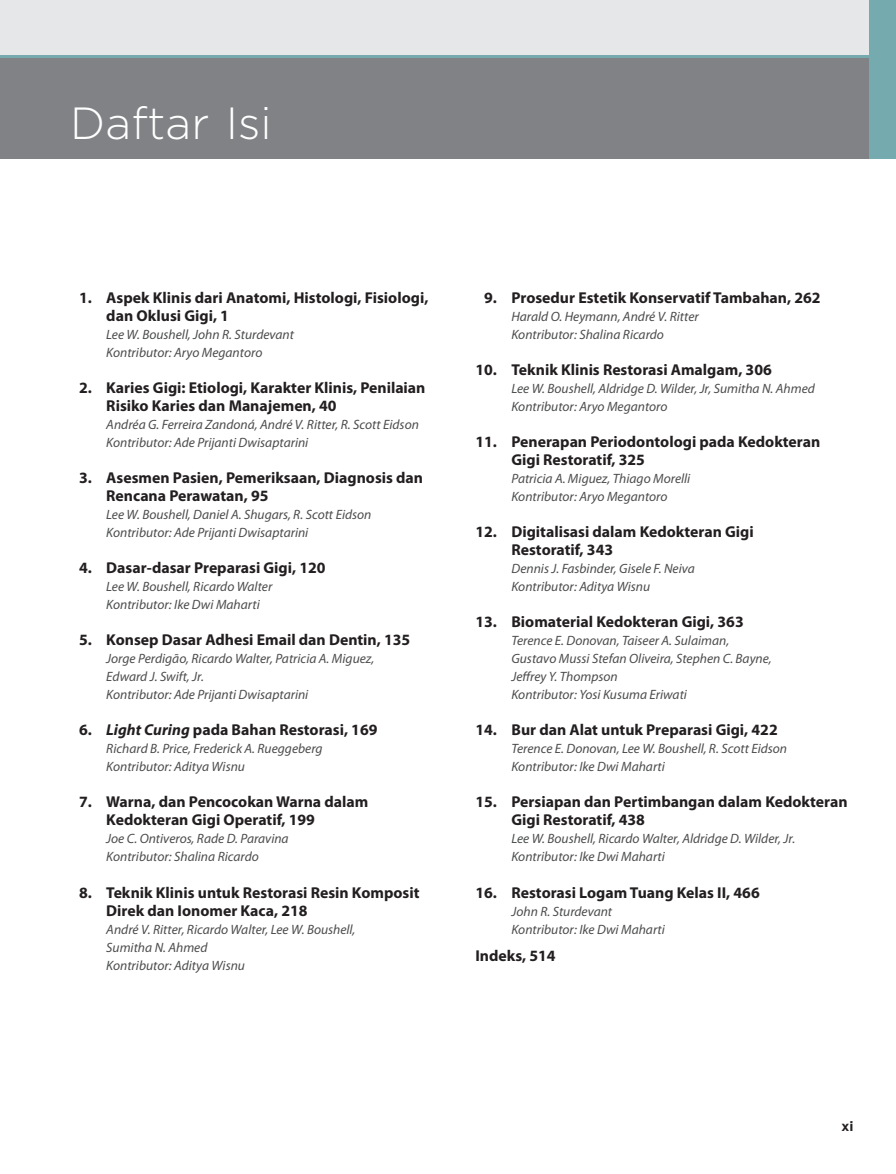
<style>
.page{position:relative;width:896px;height:1174px;background:#fff}
.page>*{position:absolute;margin:0;border:0;box-sizing:border-box;transform-origin:0 0}
.t1{font:300 45px "Gotham";color:#fff}
.t2{font:700 15.75px/18px "Myriad Pro";color:#231f20}
.t3{font:italic 13.5px/18px "Myriad Pro";color:#4b4c4d}
.t4{font:700 13.5px "Gotham";color:#231f20}
.s1{font-style:italic}
</style>
<div class="page">
<div style="left:0;top:0;width:896px;height:158px;background:#75aaae"></div>
<div style="left:0;top:0;width:869px;height:55px;background:#e6e7e9"></div>
<div style="left:0;top:58px;width:869px;height:100px;background:#808285"></div>
<p class="t1" style="left:70px;top:107px;width:203px">Daftar Isi</p>
<p class="t2" style="left:106px;top:290px;width:324px;text-indent:-27px">1. Aspek Klinis dari Anatomi, Histologi, Fisiologi, dan Oklusi Gigi, 1</p>
<p class="t3" style="left:106px;top:326px;width:189px">Lee W. Boushell, John R. Sturdevant<br>Kontributor: Aryo Megantoro</p>
<p class="t2" style="left:106px;top:380px;width:321px;text-indent:-27px">2. Karies Gigi: Etiologi, Karakter Klinis, Penilaian<br>Risiko Karies dan Manajemen, 40</p>
<p class="t3" style="left:106px;top:416px;width:314px">Andréa G. Ferreira Zandoná, André V. Ritter, R. Scott Eidson<br>Kontributor: Ade Prijanti Dwisaptarini</p>
<p class="t2" style="left:106px;top:470px;width:318px;text-indent:-27px">3. Asesmen Pasien, Pemeriksaan, Diagnosis dan<br>Rencana Perawatan, 95</p>
<p class="t3" style="left:106px;top:506px;width:267px">Lee W. Boushell, Daniel A. Shugars, R. Scott Eidson<br>Kontributor: Ade Prijanti Dwisaptarini</p>
<p class="t2" style="left:79px;top:560px;width:248px">4. Dasar-dasar Preparasi Gigi, 120</p>
<p class="t3" style="left:106px;top:578px;width:167px">Lee W. Boushell, Ricardo Walter<br>Kontributor: Ike Dwi Maharti</p>
<p class="t2" style="left:79px;top:632px;width:333px">5. Konsep Dasar Adhesi Email dan Dentin, 135</p>
<p class="t3" style="left:106px;top:650px;width:269px">Jorge Perdigão, Ricardo Walter, Patricia A. Miguez,<br>Edward J. Swift, Jr.<br>Kontributor: Ade Prijanti Dwisaptarini</p>
<p class="t2" style="left:79px;top:722px;width:300px">6. <span class="s1">Light Curing</span> pada Bahan Restorasi, 169</p>
<p class="t3" style="left:106px;top:740px;width:218px">Richard B. Price, Frederick A. Rueggeberg<br>Kontributor: Aditya Wisnu</p>
<p class="t2" style="left:106px;top:794px;width:263px;text-indent:-27px">7. Warna, dan Pencocokan Warna dalam<br>Kedokteran Gigi Operatif, 199</p>
<p class="t3" style="left:106px;top:830px;width:184px">Joe C. Ontiveros, Rade D. Paravina<br>Kontributor: Shalina Ricardo</p>
<p class="t2" style="left:106px;top:884px;width:315px;text-indent:-27px">8. Teknik Klinis untuk Restorasi Resin Komposit<br>Direk dan Ionomer Kaca, 218</p>
<p class="t3" style="left:106px;top:920px;width:250px">André V. Ritter, Ricardo Walter, Lee W. Boushell,<br>Sumitha N. Ahmed<br>Kontributor: Aditya Wisnu</p>
<p class="t2" style="left:484px;top:290px;width:338px">9. Prosedur Estetik Konservatif Tambahan, 262</p>
<p class="t3" style="left:511px;top:308px;width:189px">Harald O. Heymann, André V. Ritter<br>Kontributor: Shalina Ricardo</p>
<p class="t2" style="left:475px;top:362px;width:298px">10. Teknik Klinis Restorasi Amalgam, 306</p>
<p class="t3" style="left:511px;top:380px;width:305px">Lee W. Boushell, Aldridge D. Wilder, Jr, Sumitha N. Ahmed<br>Kontributor: Aryo Megantoro</p>
<p class="t2" style="left:511px;top:434px;width:310px;text-indent:-36px">11. Penerapan Periodontologi pada Kedokteran<br>Gigi Restoratif, 325</p>
<p class="t3" style="left:511px;top:470px;width:180px">Patricia A. Miguez, Thiago Morelli<br>Kontributor: Aryo Megantoro</p>
<p class="t2" style="left:511px;top:524px;width:244px;text-indent:-36px">12. Digitalisasi dalam Kedokteran Gigi<br>Restoratif, 343</p>
<p class="t3" style="left:511px;top:560px;width:185px">Dennis J. Fasbinder, Gisele F. Neiva<br>Kontributor: Aditya Wisnu</p>
<p class="t2" style="left:475px;top:614px;width:270px">13. Biomaterial Kedokteran Gigi, 363</p>
<p class="t3" style="left:511px;top:632px;width:262px">Terence E. Donovan, Taiseer A. Sulaiman, Gustavo Mussi Stefan Oliveira, Stephen C. Bayne, Jeffrey Y. Thompson<br>Kontributor: Yosi Kusuma Eriwati</p>
<p class="t2" style="left:475px;top:722px;width:304px">14. Bur dan Alat untuk Preparasi Gigi, 422</p>
<p class="t3" style="left:511px;top:740px;width:277px">Terence E. Donovan, Lee W. Boushell, R. Scott Eidson<br>Kontributor: Ike Dwi Maharti</p>
<p class="t2" style="left:511px;top:794px;width:337px;text-indent:-36px">15. Persiapan dan Pertimbangan dalam Kedokteran<br>Gigi Restoratif, 438</p>
<p class="t3" style="left:511px;top:830px;width:285px">Lee W. Boushell, Ricardo Walter, Aldridge D. Wilder, Jr.<br>Kontributor: Ike Dwi Maharti</p>
<p class="t2" style="left:475px;top:884px;width:286px">16. Restorasi Logam Tuang Kelas II, 466</p>
<p class="t3" style="left:511px;top:902px;width:155px">John R. Sturdevant<br>Kontributor: Ike Dwi Maharti</p>
<p class="t2" style="left:475px;top:947px;width:82px">Indeks, 514</p>
<p class="t4" style="left:841px;top:1121px;width:13px">xi</p>
</div>
